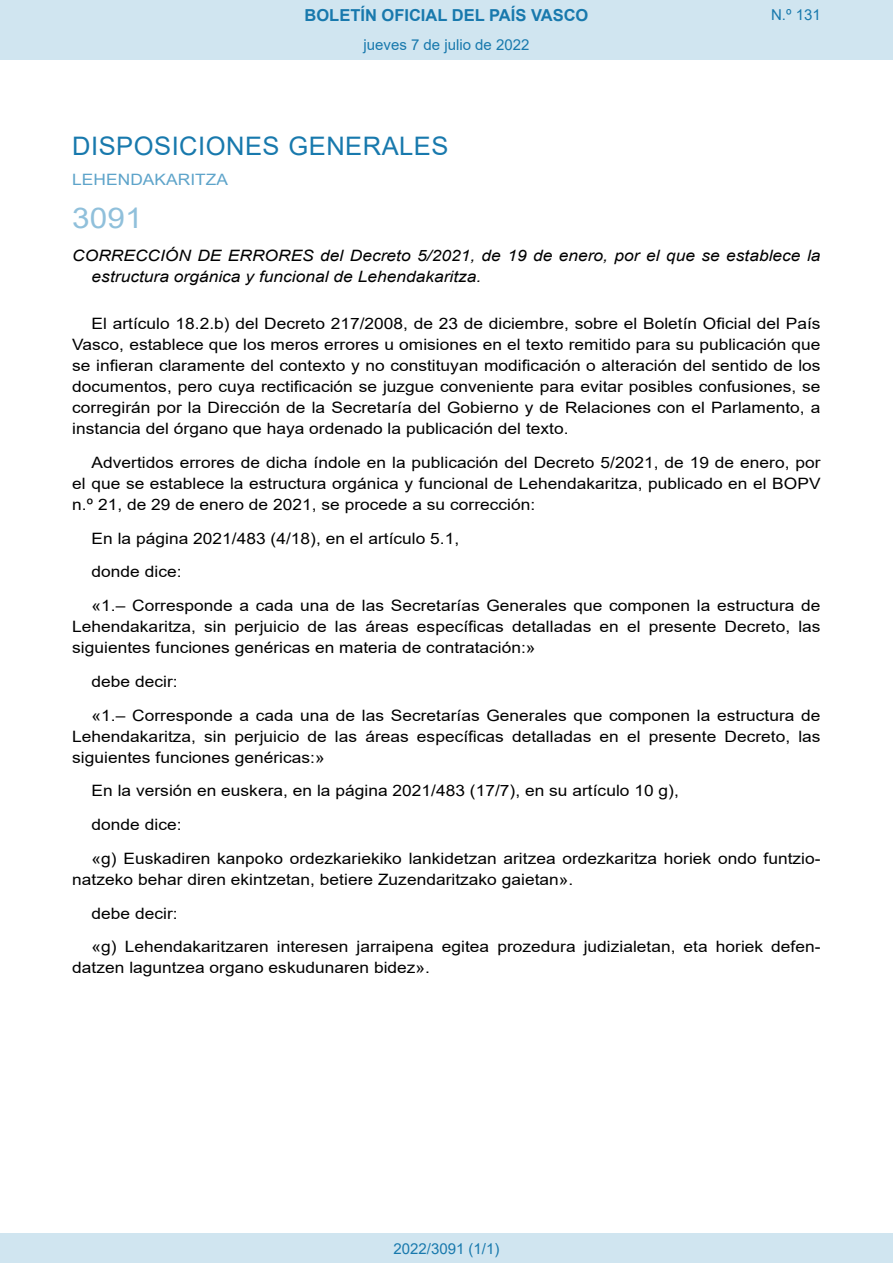
<style>
.page{position:relative;width:893px;height:1263px;background:#fff}
.page>*{position:absolute;margin:0;border:0;box-sizing:border-box;transform-origin:0 0}
.BOPVOrden{font:28.5px "Arial";color:#90c0db;scale:1.11 1}
.BOPVSeccion{font:25.5px "Arial";letter-spacing:.02em;color:#1879ad}
.t1{font:700 16.5px "Arial";color:#1879ad}
.BOPVDetalle{font:15.6px/21px "Arial";color:#000;text-align:justify;scale:1.11 1}
.BOPVTitulo{font:italic 15.6px/21px "Arial";color:#000;scale:1.11 1}
.BOPVOrganismo{font:15.6px "Arial";letter-spacing:.005em;color:#5ea4ca;scale:1.11 1}
.Paginacion_Centro{font:15px "Arial";color:#1879ad}
</style>
<div class="page">
<div style="left:0;top:0;width:893px;height:60px;background:#d0e5f0"></div>
<div style="left:0;top:1233px;width:893px;height:30px;background:#d0e5f0"></div>
<p class="t1" style="left:305px;top:3px;width:285px">BOLETÍN OFICIAL DEL PAÍS VASCO</p>
<p class="Paginacion_Centro" style="left:363px;top:35px;width:167px">jueves 7 de julio de 2022</p>
<p class="Paginacion_Centro" style="left:771px;top:5px;width:51px">N.º 131</p>
<p class="BOPVSeccion" style="left:72px;top:128px;width:378px">DISPOSICIONES GENERALES</p>
<p class="BOPVOrganismo" style="left:72px;top:169px;width:142px">LEHENDAKARITZA</p>
<p class="BOPVOrden" style="left:72px;top:198px;width:65px">3091</p>
<p class="BOPVTitulo" style="left:92px;top:246px;width:658px;text-indent:-19px">CORRECCIÓN DE ERRORES del Decreto 5/2021, de 19 de enero, por el que se establece la estructura orgánica y funcional de Lehendakaritza.</p>
<p class="BOPVDetalle" style="left:72px;top:313px;width:676px;text-indent:19px">El artículo 18.2.b) del Decreto 217/2008, de 23 de diciembre, sobre el Boletín Oficial del País Vasco, establece que los meros errores u omisiones en el texto remitido para su publicación que se infieran claramente del contexto y no constituyan modificación o alteración del sentido de los documentos, pero cuya rectificación se juzgue conveniente para evitar posibles confusiones, se corregirán por la Dirección de la Secretaría del Gobierno y de Relaciones con el Parlamento, a instancia del órgano que haya ordenado la publicación del texto.</p>
<p class="BOPVDetalle" style="left:72px;top:452px;width:676px;text-indent:19px">Advertidos errores de dicha índole en la publicación del Decreto 5/2021, de 19 de enero, por el que se establece la estructura orgánica y funcional de Lehendakaritza, publicado en el BOPV n.º 21, de 29 de enero de 2021, se procede a su corrección:</p>
<p class="BOPVDetalle" style="left:92px;top:527px;width:333px">En la página 2021/483 (4/18), en el artículo 5.1,</p>
<p class="BOPVDetalle" style="left:92px;top:561px;width:83px">donde dice:</p>
<p class="BOPVDetalle" style="left:72px;top:595px;width:676px;text-indent:19px">«1.– Corresponde a cada una de las Secretarías Generales que componen la estructura de Lehendakaritza, sin perjuicio de las áreas específicas detalladas en el presente Decreto, las siguientes funciones genéricas en materia de contratación:»</p>
<p class="BOPVDetalle" style="left:92px;top:671px;width:79px">debe decir:</p>
<p class="BOPVDetalle" style="left:72px;top:704px;width:676px;text-indent:19px">«1.– Corresponde a cada una de las Secretarías Generales que componen la estructura de Lehendakaritza, sin perjuicio de las áreas específicas detalladas en el presente Decreto, las siguientes funciones genéricas:»</p>
<p class="BOPVDetalle" style="left:92px;top:780px;width:531px">En la versión en euskera, en la página 2021/483 (17/7), en su artículo 10 g),</p>
<p class="BOPVDetalle" style="left:92px;top:814px;width:83px">donde dice:</p>
<p class="BOPVDetalle" style="left:72px;top:848px;width:676px;text-indent:19px">«g) Euskadiren kanpoko ordezkariekiko lankidetzan aritzea ordezkaritza horiek ondo funtzio&shy;natzeko behar diren ekintzetan, betiere Zuzendaritzako gaietan».</p>
<p class="BOPVDetalle" style="left:92px;top:902px;width:79px">debe decir:</p>
<p class="BOPVDetalle" style="left:72px;top:936px;width:676px;text-indent:19px">«g) Lehendakaritzaren interesen jarraipena egitea prozedura judizialetan, eta horiek defen&shy;datzen laguntzea organo eskudunaren bidez».</p>
<p class="Paginacion_Centro" style="left:393px;top:1238px;width:107px">2022/3091 (1/1)</p>
</div>
